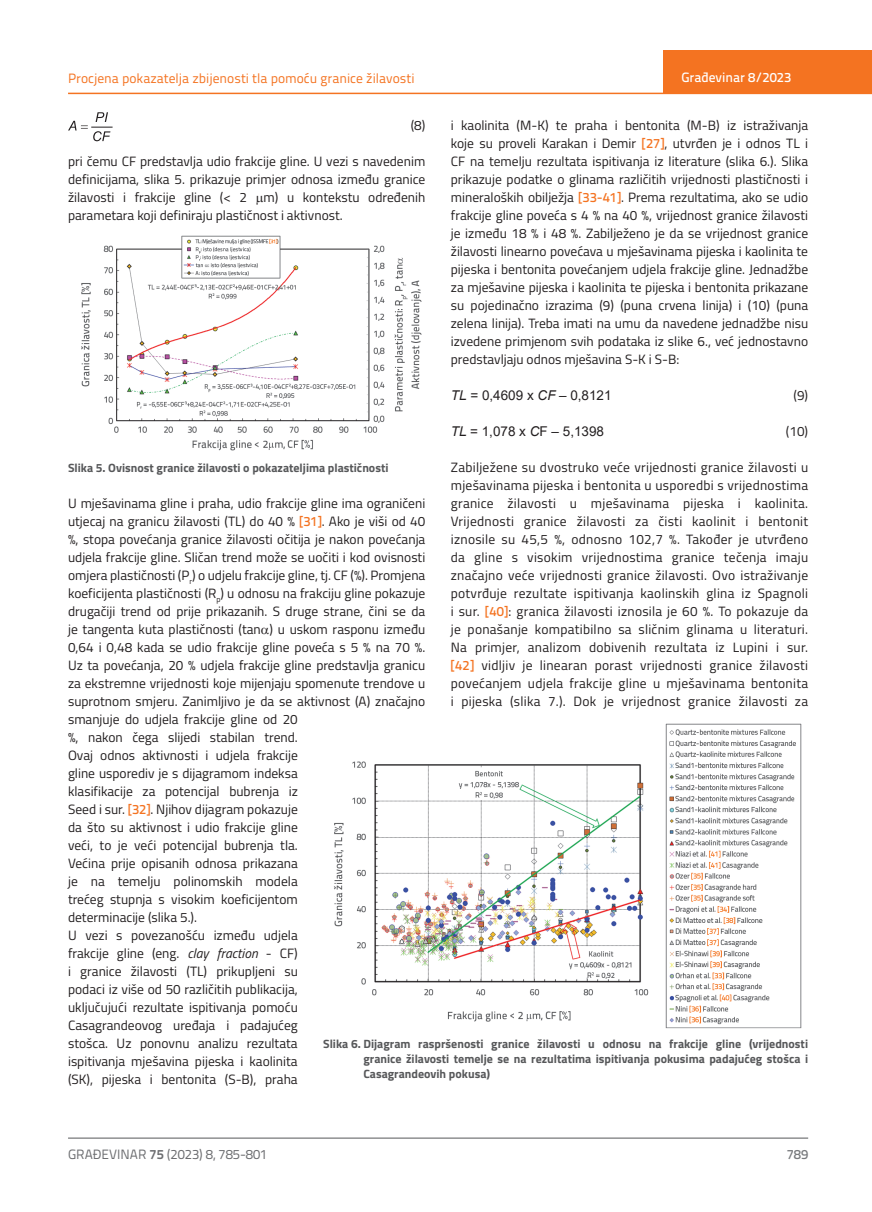
<style>
.page{position:relative;width:872px;height:1212px;background:#fff}
.page>*{position:absolute;margin:0;border:0;box-sizing:border-box;transform-origin:0 0}
.t1{font:13.5px/18px "Titillium";color:#231f20;text-align:justify}
.t2{font:13.5px "Titillium Text 22 L";color:#f47321}
.t3{font:13.5px "Arial";color:#231f20}
.t4{font:13.5px "Titillium Text 22 L";color:#6c6d70}
.t5{font:500 13.5px "Titillium Text 22 L";color:#fff}
.t6{font:500 13.5px "Titillium Text 22 L";color:#787a7d}
.t7{font:700 12px/15px "Titillium";color:#57585a;text-align:justify}
.s1{font-family:"Titillium Text 22 L";font-weight:500;color:#f47321}
.s2{font-style:italic}
.s3{font-weight:700}
</style>
<div class="page">
<hr style="left:68px;top:93px;width:804px;height:1px;background:#f47321">
<div style="left:663px;top:50px;width:209px;height:44px;background:#f47321"></div>
<hr style="left:68px;top:1138px;width:740px;height:1px;background:#57585a">
<svg style="left:68px;top:112px;width:44px;height:29px"></svg>
<img style="left:81px;top:235px;width:341px;height:216px">
<img style="left:334px;top:723px;width:468px;height:306px">
<p class="t2" style="left:68px;top:68px;width:348px">Procjena pokazatelja zbijenosti tla pomoću granice žilavosti</p>
<p class="t1" style="left:411px;top:115px;width:16px">(8)</p>
<p class="t1" style="left:68px;top:151px;width:359px">pri čemu CF predstavlja udio frakcije gline. U vezi s navedenim definicijama, slika 5. prikazuje primjer odnosa između granice žilavosti i frakcije gline (&lt; 2 m) u kontekstu određenih parametara koji definiraju plastičnost i aktivnost.</p>
<p class="t5" style="left:681px;top:67px;width:111px">Građevinar 8/2023</p>
<p class="t1" style="left:451px;top:115px;width:359px">i kaolinita (M-K) te praha i bentonita (M-B) iz istraživanja koje su proveli Karakan i Demir <span class="s1">[27]</span>, utvrđen je i odnos TL i CF na temelju rezultata ispitivanja iz literature (slika 6.). Slika prikazuje podatke o glinama različitih vrijednosti plastičnosti i mineraloških obilježja <span class="s1">[33-41]</span>. Prema rezultatima, ako se udio frakcije gline poveća s 4 % na 40 %, vrijednost granice žilavosti je između 18 % i 48 %. Zabilježeno je da se vrijednost granice žilavosti linearno povećava u mješavinama pijeska i kaolinita te pijeska i bentonita povećanjem udjela frakcije gline. Jednadžbe za mješavine pijeska i kaolinita te pijeska i bentonita prikazane su pojedinačno izrazima (9) (puna crvena linija) i (10) (puna zelena linija). Treba imati na umu da navedene jednadžbe nisu izvedene primjenom svih podataka iz slike 6., već jednostavno predstavljaju odnos mješavina S-K i S-B:</p>
<p class="t3" style="left:451px;top:386px;width:162px"><span class="s2">TL</span> = 0,4609 x <span class="s2">CF</span> – 0,8121</p>
<p class="t1" style="left:793px;top:385px;width:16px">(9)</p>
<p class="t3" style="left:451px;top:422px;width:155px"><span class="s2">TL</span> = 1,078 x <span class="s2">C</span>F – 5,1398</p>
<p class="t1" style="left:786px;top:421px;width:24px">(10)</p>
<p class="t1" style="left:451px;top:457px;width:359px">Zabilježene su dvostruko veće vrijednosti granice žilavosti u mješavinama pijeska i bentonita u usporedbi s vrijednostima granice žilavosti u mješavinama pijeska i kaolinita.<br>Vrijednosti granice žilavosti za čisti kaolinit i bentonit iznosile su 45,5 %, odnosno 102,7 %. Također je utvrđeno da gline s visokim vrijednostima granice tečenja imaju značajno veće vrijednosti granice žilavosti. Ovo istraživanje potvrđuje rezultate ispitivanja kaolinskih glina iz Spagnoli i sur. <span class="s1">[40]</span>: granica žilavosti iznosila je 60 %. To pokazuje da je ponašanje kompatibilno sa sličnim glinama u literaturi.<br>Na primjer, analizom dobivenih rezultata iz Lupini i sur. <span class="s1">[42]</span> vidljiv je linearan porast vrijednosti granice žilavosti povećanjem udjela frakcije gline u mješavinama bentonita i pijeska (slika 7.). Dok je vrijednost granice žilavosti za</p>
<p class="t7" style="left:68px;top:459px;width:322px">Slika 5. Ovisnost granice žilavosti o pokazateljima plastičnosti</p>
<p class="t1" style="left:68px;top:493px;width:359px;text-align:left">U mješavinama gline i praha, udio frakcije gline ima ograničeni utjecaj na granicu žilavosti (TL) do 40 % <span class="s1">[31]</span>. Ako je viši od 40 %, stopa povećanja granice žilavosti očitija je nakon povećanja udjela frakcije gline. Sličan trend može se uočiti i kod ovisnosti omjera plastičnosti (P<sub>r</sub>) o udjelu frakcije gline, tj. CF (%). Promjena koeficijenta plastičnosti (R<sub>p</sub>) u odnosu na frakciju gline pokazuje drugačiji trend od prije prikazanih. S druge strane, čini se da je tangenta kuta plastičnosti (tan ) u uskom rasponu između 0,64 i 0,48 kada se udio frakcije gline poveća s 5 % na 70 %.<br>Uz ta povećanja, 20 % udjela frakcije gline predstavlja granicu za ekstremne vrijednosti koje mijenjaju spomenute trendove u suprotnom smjeru. Zanimljivo je da se aktivnost (A) značajno smanjuje do udjela frakcije gline od 20<br>%, nakon čega slijedi stabilan trend.<br>Ovaj odnos aktivnosti i udjela frakcije<br>gline usporediv je s dijagramom indeksa<br>klasifikacije za potencijal bubrenja iz<br>Seed i sur. <span class="s1">[32]</span>. Njihov dijagram pokazuje<br>da što su aktivnost i udio frakcije gline<br>veći, to je veći potencijal bubrenja tla.<br>Većina prije opisanih odnosa prikazana<br>je na temelju polinomskih modela<br>trećeg stupnja s visokim koeficijentom<br>determinacije (slika 5.).<br>U vezi s povezanošću između udjela<br>frakcije gline (eng. <span class="s2">clay fraction</span> - CF)<br>i granice žilavosti (TL) prikupljeni su<br>podaci iz više od 50 različitih publikacija,<br>uključujući rezultate ispitivanja pomoću<br>Casagrandeovog uređaja i padajućeg<br>stošca. Uz ponovnu analizu rezultata<br>ispitivanja mješavina pijeska i kaolinita<br>(SK), pijeska i bentonita (S-B), praha</p>
<p class="t7" style="left:363px;top:1036px;width:446px;text-indent:-40px">Slika 6. Dijagram raspršenosti granice žilavosti u odnosu na frakcije gline (vrijednosti granice žilavosti temelje se na rezultatima ispitivanja pokusima padajućeg stošca i Casagrandeovih pokusa)</p>
<p class="t4" style="left:68px;top:1144px;width:201px">GRAĐEVINAR <span class="s3">75</span> (2023) 8, 785-801</p>
<p class="t6" style="left:786px;top:1144px;width:23px">789</p>
</div>
